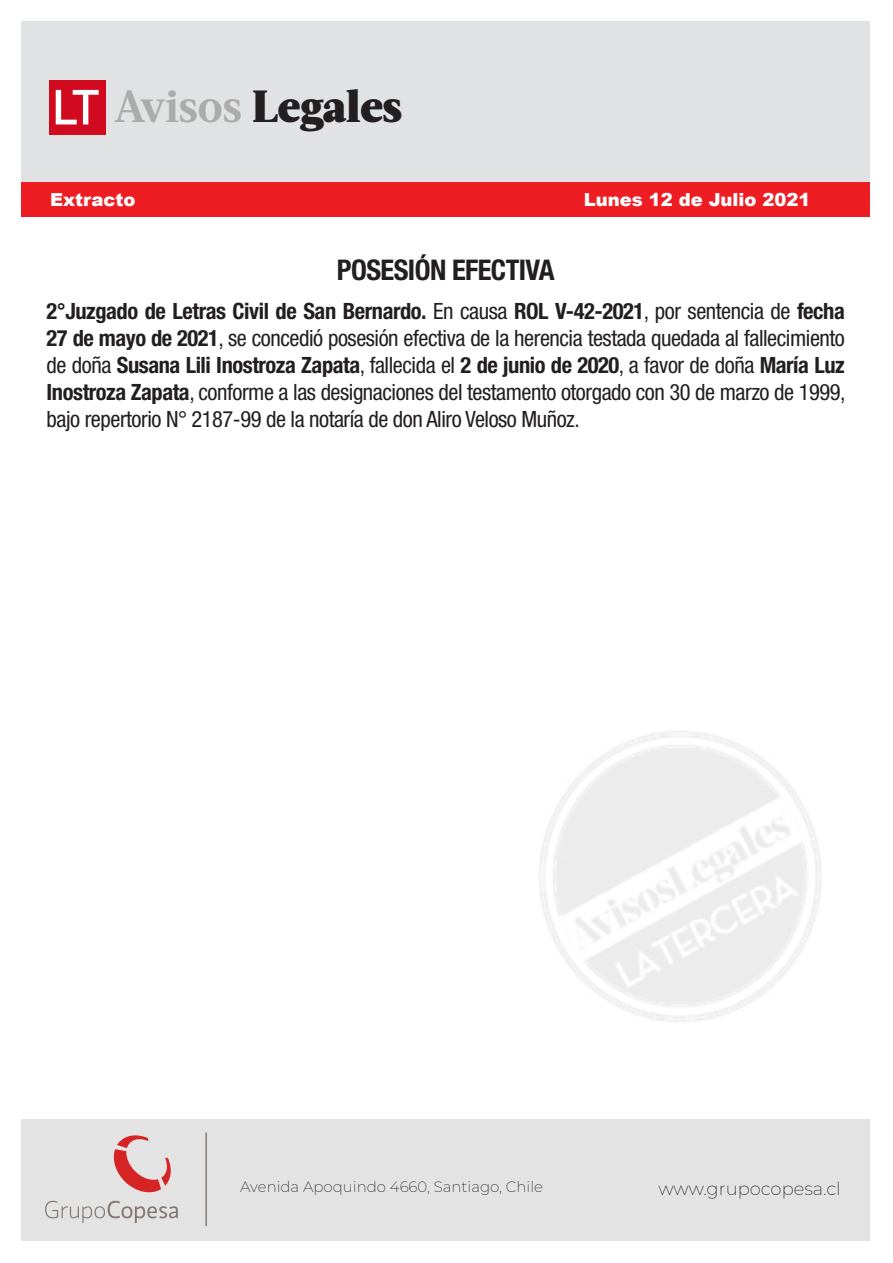
<style>
.page{position:relative;width:893px;height:1263px;background:#fff}
.page>*{position:absolute;margin:0;border:0;box-sizing:border-box;transform-origin:0 0}
.t1{font:900 45px "Acta";letter-spacing:-.01em;color:#231f20}
.t2{font:700 condensed 28.5px "Helvetica Neue LT Std";letter-spacing:-.02em;color:#231f20}
.t3{font:condensed 22.5px/27px "Helvetica Neue LT Std";letter-spacing:-.02em;color:#231f20;text-align:justify}
.t4{font:900 18px "Arial";color:#fff}
.t5{font:200 18px "Montserrat";color:#231f20}
.t6{font:200 15px "Montserrat";color:#231f20}
.s1{font-weight:700;color:#ababa8}
.s2{font-weight:700}
</style>
<div class="page">
<div style="left:21px;top:1119px;width:849px;height:121px;background:#e2e3e2"></div>
<div style="left:21px;top:21px;width:849px;height:160px;background:#e1e2e4"></div>
<div style="left:49px;top:80px;width:57px;height:54px;background:#d10a1f"></div>
<svg style="left:56px;top:90px;width:43px;height:34px"></svg>
<div style="left:21px;top:182px;width:849px;height:35px;background:#ee1d23"></div>
<svg style="left:45px;top:1201px;width:133px;height:22px"></svg>
<svg style="left:113px;top:1135px;width:58px;height:58px"></svg>
<hr style="left:205px;top:1132px;width:2px;height:94px;background:#857873">
<h1 class="t1" style="left:114px;top:79px;width:289px"><span class="s1">Avisos</span> Legales</h1>
<p class="t4" style="left:50px;top:186px;width:87px">Extracto</p>
<p class="t4" style="left:584px;top:186px;width:228px">Lunes 12 de Julio 2021</p>
<p class="t2" style="left:337px;top:253px;width:219px">POSESIÓN EFECTIVA</p>
<p class="t3" style="left:47px;top:297px;width:800px"><span class="s2">2°Juzgado de Letras Civil de San Bernardo.</span> En causa <span class="s2">ROL V-42-2021</span>, por sentencia de <span class="s2">fecha 27 de mayo de 2021</span>, se concedió posesión efectiva de la herencia testada quedada al fallecimiento de doña <span class="s2">Susana Lili Inostroza Zapata</span>, fallecida el <span class="s2">2 de junio de 2020</span>, a favor de doña <span class="s2">María Luz Inostroza Zapata</span>, conforme a las designaciones del testamento otorgado con 30 de marzo de 1999, bajo repertorio N° 2187-99 de la notaría de don Aliro Veloso Muñoz.</p>
<p class="t6" style="left:240px;top:1176px;width:304px">Avenida Apoquindo 4660, Santiago, Chile</p>
<p class="t5" style="left:658px;top:1176px;width:184px">www.grupocopesa.cl</p>
</div>
